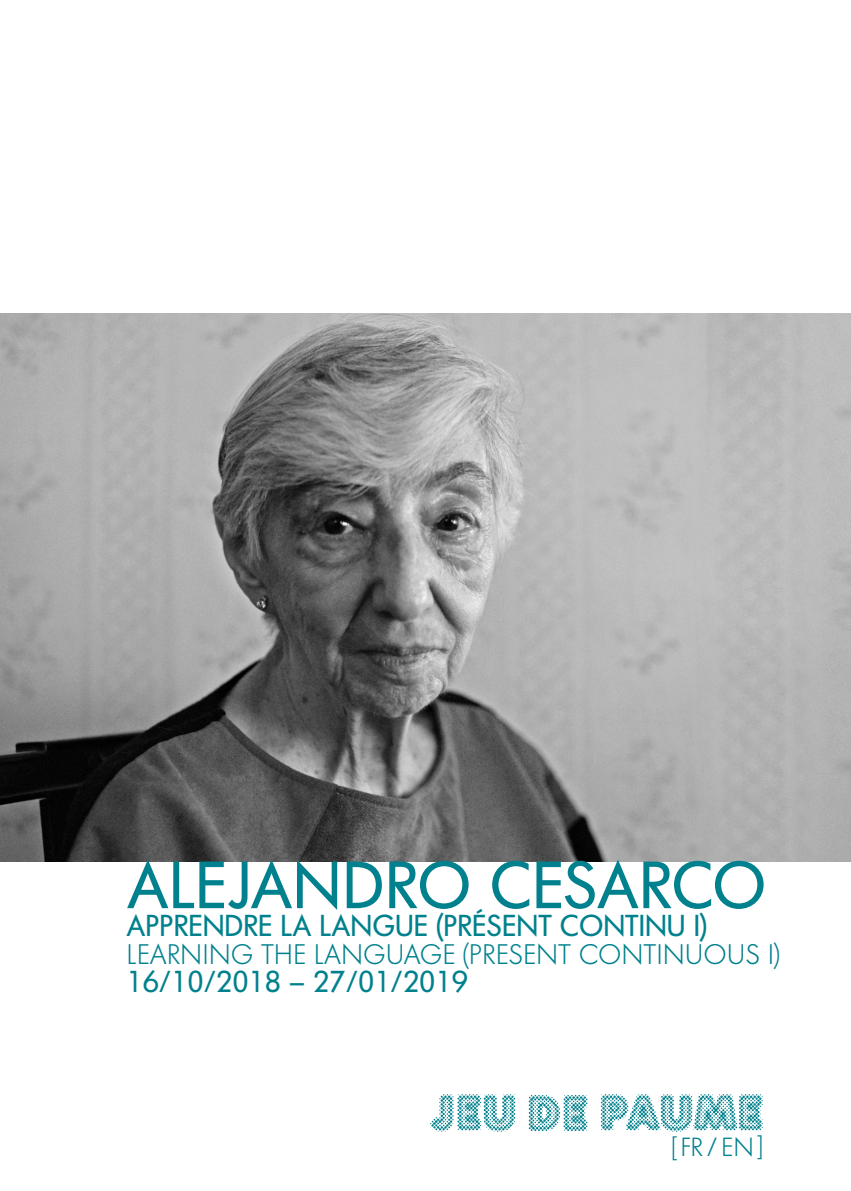
<style>
.page{position:relative;width:851px;height:1191px;background:#fff}
.page>*{position:absolute;margin:0;border:0;box-sizing:border-box;transform-origin:0 0}
.t1{font:66px "Futura BQ";letter-spacing:.005em;color:#00818d}
.t2{font:30px "Futura BQ";color:#00818d}
.t3{font:300 28px "Futura BQ";color:#00818d}
.t4{font:300 26px "Futura BQ";color:#00818d}
</style>
<div class="page">
<img style="left:0;top:314px;width:850px;height:547px">
<img style="left:430px;top:1094px;width:332px;height:37px">
<p class="t1" style="left:127px;top:842px;width:640px">ALEJANDRO CESARCO</p>
<p class="t2" style="left:126px;top:906px;width:582px">APPRENDRE LA LANGUE (PRÉSENT CONTINU I)</p>
<p class="t3" style="left:126px;top:936px;width:655px">LEARNING THE LANGUAGE (PRESENT CONTINUOUS I)</p>
<p class="t2" style="left:126px;top:962px;width:343px">16/10/2018 – 27/01/2019</p>
<p class="t4" style="left:671px;top:1130px;width:93px">[FR/EN]</p>
</div>
